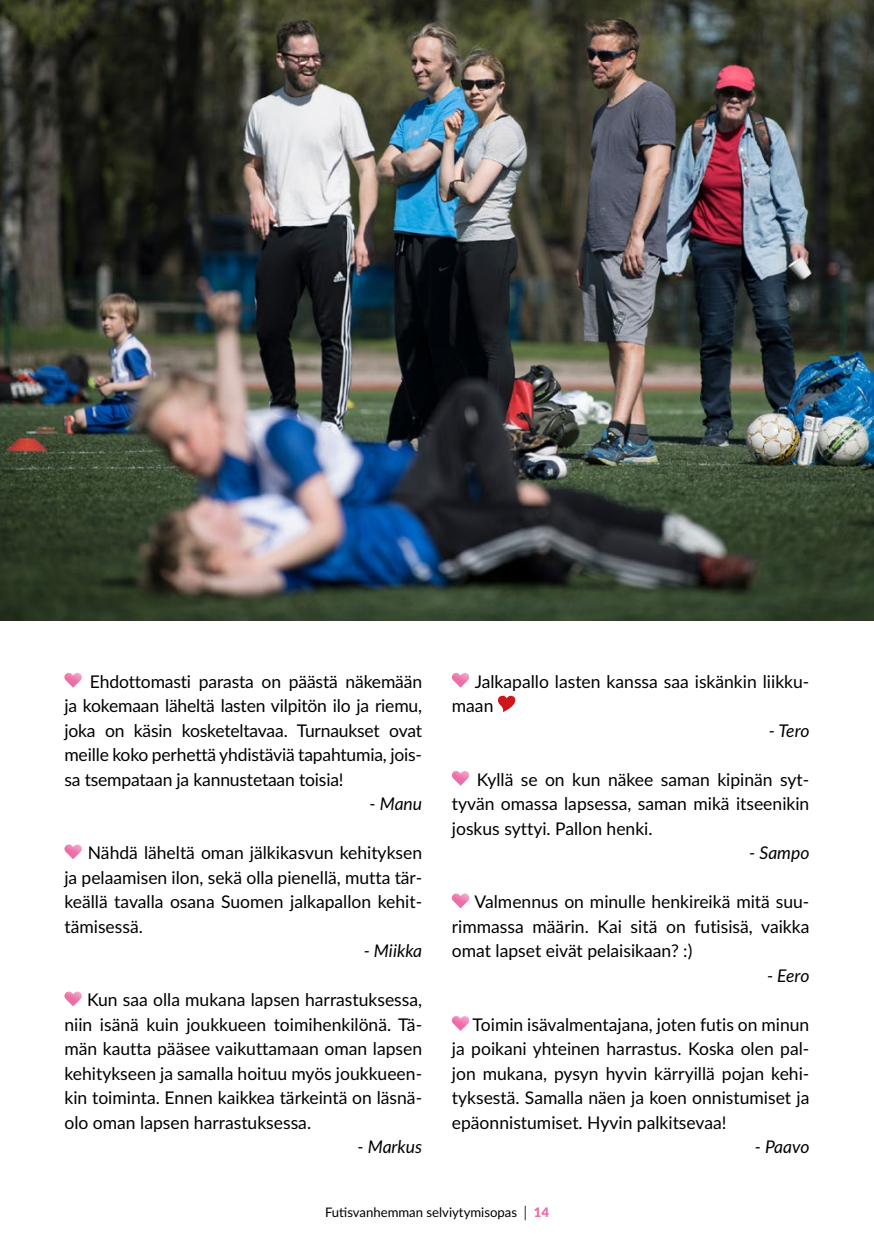
<style>
.page{position:relative;width:874px;height:1241px;background:#fff}
.page>*{position:absolute;margin:0;border:0;box-sizing:border-box;transform-origin:0 0}
.t1{font:17.5px/24.5px "Lato";color:#000;text-align:justify}
.t2{font:italic 17.5px "Lato";color:#000}
.t3{font:13.12px "Lato";color:#000}
.s1{font-weight:900;color:#ed6ea7}
</style>
<div class="page">
<svg style="left:64px;top:672px;width:18px;height:15px"></svg>
<svg style="left:64px;top:844px;width:18px;height:15px"></svg>
<svg style="left:64px;top:991px;width:18px;height:15px"></svg>
<svg style="left:451px;top:672px;width:18px;height:15px"></svg>
<svg style="left:498px;top:695px;width:17px;height:17px"></svg>
<svg style="left:451px;top:771px;width:18px;height:14px"></svg>
<svg style="left:451px;top:893px;width:18px;height:15px"></svg>
<svg style="left:451px;top:1016px;width:18px;height:14px"></svg>
<img style="left:0;top:0;width:873px;height:620px">
<p class="t1" style="left:64px;top:668px;width:359px;text-indent:25px">Ehdottomasti parasta on päästä näkemään ja kokemaan läheltä lasten vilpitön ilo ja riemu, joka on käsin kosketeltavaa. Turnaukset ovat meille koko perhettä yhdistäviä tapahtumia, jois&shy;sa tsempataan ja kannustetaan toisia!</p>
<p class="t2" style="left:369px;top:791px;width:54px">- Manu</p>
<p class="t1" style="left:64px;top:839px;width:359px;text-indent:23px">Nähdä läheltä oman jälkikasvun kehityksen ja pelaamisen ilon, sekä olla pienellä, mutta tär&shy;keällä tavalla osana Suomen jalkapallon kehit&shy;tämisessä.</p>
<p class="t2" style="left:363px;top:938px;width:60px">- Miikka</p>
<p class="t1" style="left:64px;top:986px;width:359px;text-indent:23px">Kun saa olla mukana lapsen harrastuksessa, niin isänä kuin joukkueen toimihenkilönä. Tä&shy;män kautta pääsee vaikuttamaan oman lapsen kehitykseen ja samalla hoituu myös joukkueen&shy;kin toiminta. Ennen kaikkea tärkeintä on läsnä&shy;olo oman lapsen harrastuksessa.</p>
<p class="t2" style="left:357px;top:1134px;width:66px">- Markus</p>
<p class="t1" style="left:451px;top:668px;width:359px;text-indent:23px">Jalkapallo lasten kanssa saa iskänkin liikku&shy;maan</p>
<p class="t2" style="left:768px;top:717px;width:42px">- Tero</p>
<p class="t1" style="left:451px;top:766px;width:359px;text-indent:25px">Kyllä se on kun näkee saman kipinän syt&shy;tyvän omassa lapsessa, saman mikä itseenikin joskus syttyi. Pallon henki.</p>
<p class="t2" style="left:748px;top:840px;width:62px">- Sampo</p>
<p class="t1" style="left:451px;top:888px;width:359px;text-indent:23px">Valmennus on minulle henkireikä mitä suu&shy;rimmassa määrin. Kai sitä on futisisä, vaikka omat lapset eivät pelaisikaan? :)</p>
<p class="t2" style="left:766px;top:962px;width:44px">- Eero</p>
<p class="t1" style="left:451px;top:1011px;width:359px;text-indent:21px">Toimin isävalmentajana, joten futis on minun ja poikani yhteinen harrastus. Koska olen pal&shy;jon mukana, pysyn hyvin kärryillä pojan kehi&shy;tyksestä. Samalla näen ja koen onnistumiset ja epäonnistumiset. Hyvin palkitsevaa!</p>
<p class="t2" style="left:754px;top:1134px;width:56px">- Paavo</p>
<p class="t3" style="left:325px;top:1202px;width:225px">Futisvanhemman selviytymisopas │ <span class="s1">14</span></p>
</div>
